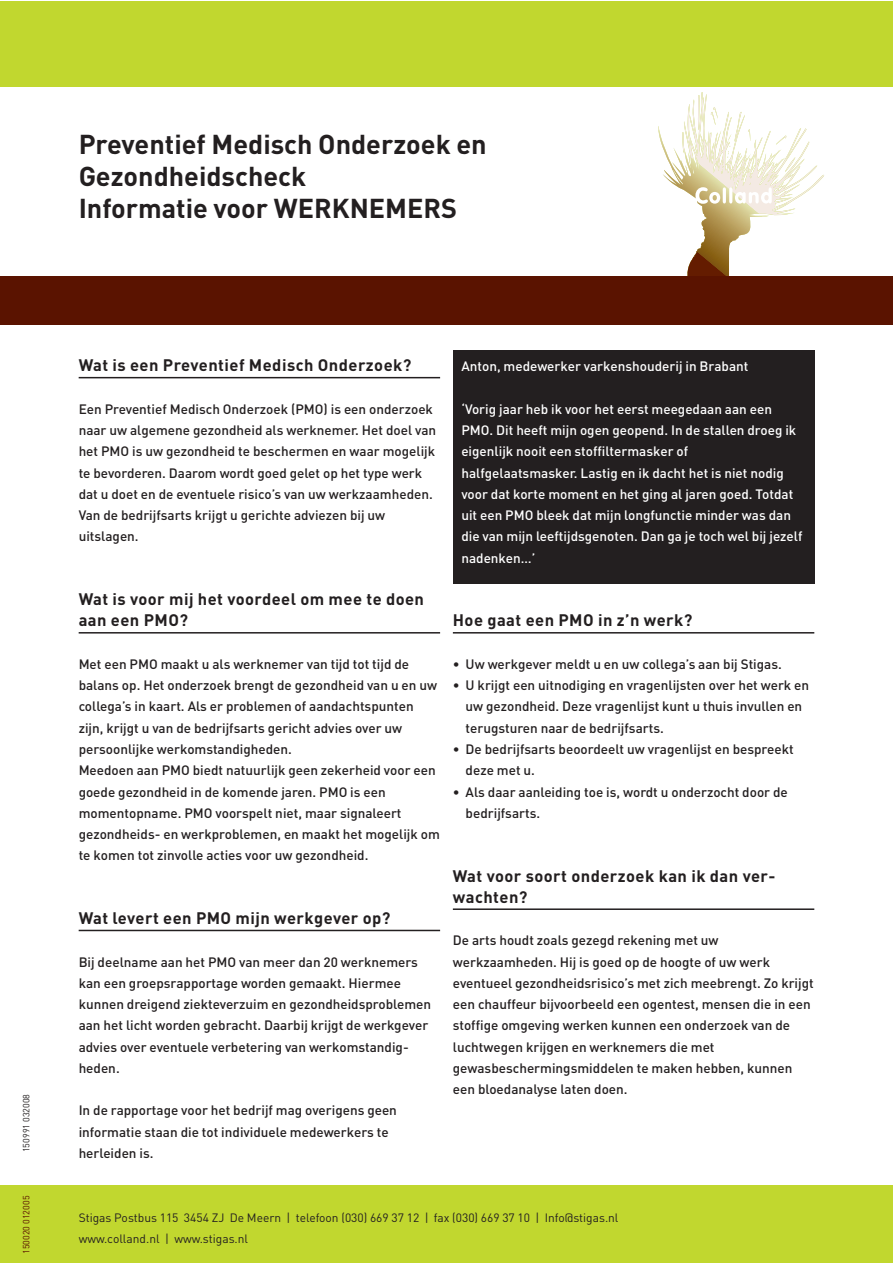
<style>
.page{position:relative;width:893px;height:1263px;background:#fff}
.page>*{position:absolute;margin:0;border:0;box-sizing:border-box;transform-origin:0 0}
.t1{font:700 27px/32px "DIN";color:#231f20}
.t2{font:700 16.5px/21.3px "DIN";letter-spacing:.025em;color:#231f20}
.t3{font:500 13.5px/21.3px "DIN";color:#231f20}
.t4{font:500 13.5px/21.3px "DIN";color:#fff}
.t5{font:12px/21.3px "DIN";color:#231f20}
.t6{font:9px "DIN";color:#231f20}
.t7{font:9px "DIN";color:#5a1300}
</style>
<div class="page">
<div style="left:453px;top:350px;width:361px;height:234px;background:#231f20"></div>
<hr style="left:79px;top:377px;width:361px;height:1px;background:#231f20">
<hr style="left:79px;top:632px;width:361px;height:1px;background:#231f20">
<hr style="left:79px;top:930px;width:361px;height:1px;background:#231f20">
<hr style="left:453px;top:632px;width:361px;height:1px;background:#231f20">
<hr style="left:453px;top:908px;width:361px;height:2px;background:#231f20">
<svg style="left:658px;top:92px;width:166px;height:184px"></svg>
<div style="left:0;top:1px;width:893px;height:85px;background:#c1d72f"></div>
<div style="left:0;top:1186px;width:893px;height:77px;background:#c1d72f"></div>
<div style="left:0;top:276px;width:893px;height:48px;background:#5a1300"></div>
<h1 class="t1" style="left:79px;top:131px;width:410px">Preventief Medisch Onderzoek en<br>Gezondheidscheck<br>Informatie voor WERKNEMERS</h1>
<p class="t6" style="left:23px;top:1152px;width:60px;rotate:-90deg">150991 032008</p>
<p class="t7" style="left:23px;top:1254px;width:60px;rotate:-90deg">150020 012005</p>
<p class="t2" style="left:79px;top:356px;width:334px">Wat is een Preventief Medisch Onderzoek?</p>
<p class="t3" style="left:79px;top:400px;width:359px">Een Preventief Medisch Onderzoek (PMO) is een onderzoek naar uw algemene gezondheid als werknemer. Het doel van het PMO is uw gezondheid te beschermen en waar mogelijk te bevorderen. Daarom wordt goed gelet op het type werk dat u doet en de eventuele risico’s van uw werkzaamheden.<br>Van de bedrijfsarts krijgt u gerichte adviezen bij uw uitslagen.</p>
<p class="t2" style="left:79px;top:590px;width:347px">Wat is voor mij het voordeel om mee te doen aan een PMO?</p>
<p class="t3" style="left:79px;top:655px;width:363px">Met een PMO maakt u als werknemer van tijd tot tijd de balans op. Het onderzoek brengt de gezondheid van u en uw collega’s in kaart. Als er problemen of aandachtspunten zijn, krijgt u van de bedrijfsarts gericht advies over uw persoonlijke werkomstandigheden.<br>Meedoen aan PMO biedt natuurlijk geen zekerheid voor een goede gezondheid in de komende jaren. PMO is een momentopname. PMO voorspelt niet, maar signaleert gezondheids- en werkproblemen, en maakt het mogelijk om te komen tot zinvolle acties voor uw gezondheid.</p>
<p class="t2" style="left:79px;top:909px;width:313px">Wat levert een PMO mijn werkgever op?</p>
<p class="t3" style="left:79px;top:953px;width:354px">Bij deelname aan het PMO van meer dan 20 werknemers kan een groepsrapportage worden gemaakt. Hiermee kunnen dreigend ziekteverzuim en gezondheidsproblemen aan het licht worden gebracht. Daarbij krijgt de werkgever advies over eventuele verbetering van werkomstandig&shy;heden.</p>
<p class="t3" style="left:79px;top:1101px;width:320px">In de rapportage voor het bedrijf mag overigens geen informatie staan die tot individuele medewerkers te herleiden is.</p>
<p class="t4" style="left:461px;top:357px;width:289px">Anton, medewerker varkenshouderij in Brabant</p>
<p class="t4" style="left:461px;top:400px;width:343px">‘Vorig jaar heb ik voor het eerst meegedaan aan een PMO. Dit heeft mijn ogen geopend. In de stallen droeg ik eigenlijk nooit een stoffiltermasker of halfgelaatsmasker. Lastig en ik dacht het is niet nodig voor dat korte moment en het ging al jaren goed. Totdat uit een PMO bleek dat mijn longfunctie minder was dan die van mijn leeftijdsgenoten. Dan ga je toch wel bij jezelf nadenken…’</p>
<p class="t2" style="left:453px;top:611px;width:241px">Hoe gaat een PMO in z’n werk?</p>
<p class="t3" style="left:453px;top:655px;width:331px">• Uw werkgever meldt u en uw collega’s aan bij Stigas.</p>
<p class="t3" style="left:466px;top:676px;width:345px;text-indent:-13px">• U krijgt een uitnodiging en vragenlijsten over het werk en uw gezondheid. Deze vragenlijst kunt u thuis invullen en terugsturen naar de bedrijfsarts.</p>
<p class="t3" style="left:466px;top:740px;width:330px;text-indent:-13px">• De bedrijfsarts beoordeelt uw vragenlijst en bespreekt deze met u.</p>
<p class="t3" style="left:466px;top:783px;width:324px;text-indent:-13px">• Als daar aanleiding toe is, wordt u onderzocht door de bedrijfsarts.</p>
<p class="t2" style="left:453px;top:866px;width:324px">Wat voor soort onderzoek kan ik dan ver&shy;wachten?</p>
<p class="t3" style="left:453px;top:931px;width:362px">De arts houdt zoals gezegd rekening met uw werkzaamheden. Hij is goed op de hoogte of uw werk eventueel gezondheidsrisico’s met zich meebrengt. Zo krijgt een chauffeur bijvoorbeeld een ogentest, mensen die in een stoffige omgeving werken kunnen een onderzoek van de luchtwegen krijgen en werknemers die met gewasbeschermingsmiddelen te maken hebben, kunnen een bloedanalyse laten doen.</p>
<p class="t5" style="left:79px;top:1208px;width:541px">Stigas Postbus 115 3454 ZJ De Meern | telefoon (030) 669 37 12 | fax (030) 669 37 10 | Info@stigas.nl www.colland.nl | www.stigas.nl</p>
</div>
